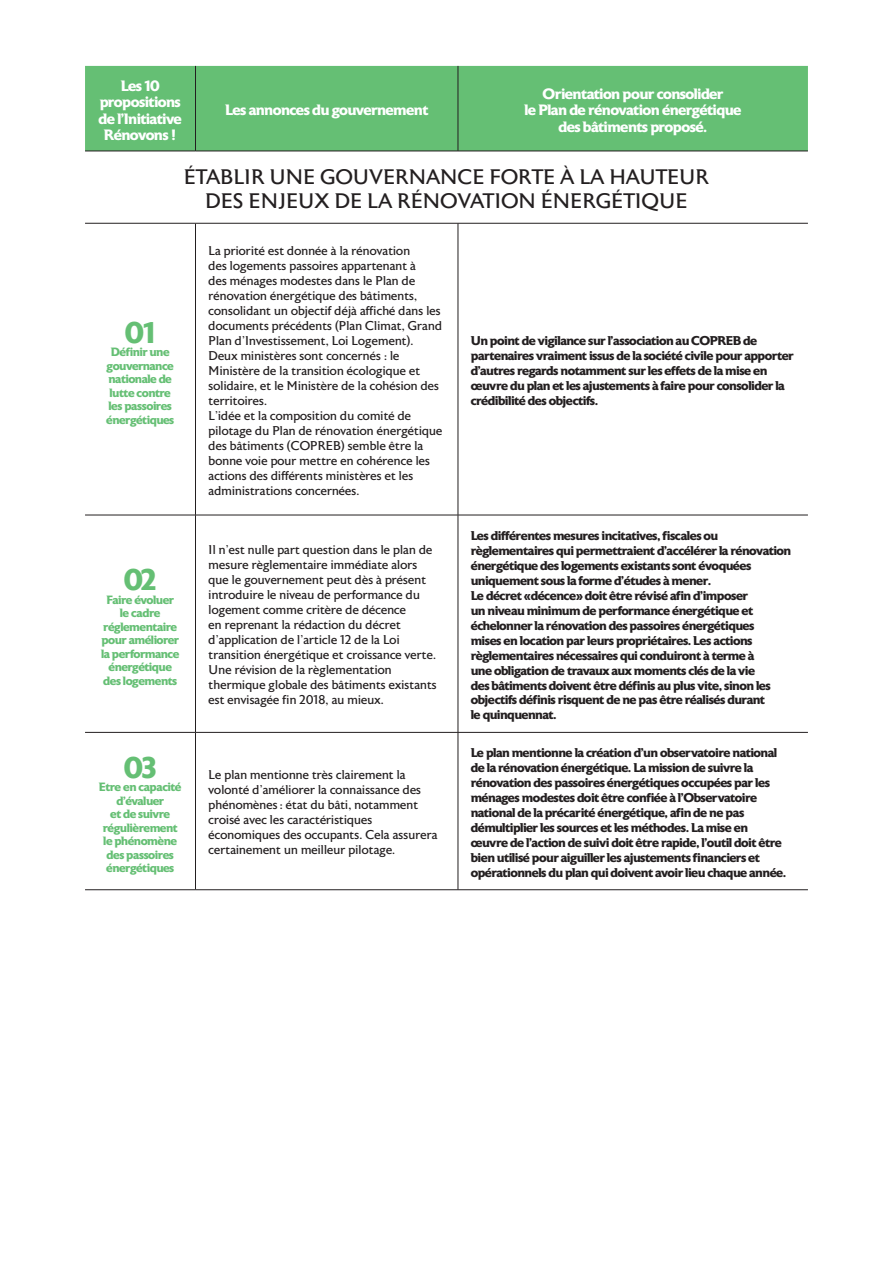
<style>
.page{position:relative;width:893px;height:1263px;background:#fff}
.page>*{position:absolute;margin:0;border:0;box-sizing:border-box;transform-origin:0 0}
.t1{font:700 30px "Astoria W00";color:#65bf74}
.t2{font:21px/24px "Astoria W00";letter-spacing:-.04em;color:#231f20;text-align:center}
.t3{font:700 15px/16.5px "Astoria W00";letter-spacing:-.04em;color:#fff;text-align:center}
.t4{font:700 12.75px/15px "Astoria W00";letter-spacing:-.04em;color:#231f20}
.t5{font:12.75px/15px "Astoria W00";letter-spacing:-.04em;color:#231f20}
.t6{font:700 12px/13.5px "Astoria W00";letter-spacing:-.04em;color:#65bf74;text-align:center}
</style>
<div class="page">
<div style="left:85px;top:66px;width:723px;height:85px;background:#65bf74"></div>
<hr style="left:195px;top:66px;width:1px;height:85px;background:#231f20">
<hr style="left:458px;top:66px;width:1px;height:85px;background:#231f20">
<hr style="left:85px;top:151px;width:110px;height:1px;background:#231f20">
<hr style="left:195px;top:151px;width:263px;height:1px;background:#231f20">
<hr style="left:458px;top:151px;width:350px;height:1px;background:#231f20">
<hr style="left:85px;top:223px;width:110px;height:1px;background:#231f20">
<hr style="left:195px;top:223px;width:263px;height:1px;background:#231f20">
<hr style="left:458px;top:223px;width:350px;height:1px;background:#231f20">
<hr style="left:195px;top:223px;width:1px;height:292px;background:#231f20">
<hr style="left:458px;top:223px;width:1px;height:292px;background:#231f20">
<hr style="left:85px;top:515px;width:110px;height:1px;background:#231f20">
<hr style="left:195px;top:515px;width:263px;height:1px;background:#231f20">
<hr style="left:458px;top:515px;width:350px;height:1px;background:#231f20">
<hr style="left:195px;top:515px;width:1px;height:217px;background:#231f20">
<hr style="left:458px;top:515px;width:1px;height:217px;background:#231f20">
<hr style="left:195px;top:732px;width:1px;height:157px;background:#231f20">
<hr style="left:458px;top:732px;width:1px;height:157px;background:#231f20">
<hr style="left:85px;top:889px;width:110px;height:1px;background:#231f20">
<hr style="left:195px;top:889px;width:263px;height:1px;background:#231f20">
<hr style="left:458px;top:889px;width:350px;height:1px;background:#231f20">
<hr style="left:85px;top:732px;width:110px;height:1px;background:#231f20">
<hr style="left:195px;top:732px;width:263px;height:1px;background:#231f20">
<hr style="left:458px;top:732px;width:350px;height:1px;background:#231f20">
<p class="t3" style="left:99px;top:77px;width:85px">Les 10 propositions de l’Initiative<br>Rénovons !</p>
<p class="t3" style="left:524px;top:85px;width:219px">Orientation pour consolider<br>le Plan de rénovation énergétique des bâtiments proposé.</p>
<h2 class="t2" style="left:183px;top:166px;width:528px">ÉTABLIR UNE GOUVERNANCE FORTE À LA HAUTEUR<br>DES ENJEUX DE LA RÉNOVATION ÉNERGÉTIQUE</h2>
<p class="t3" style="left:225px;top:102px;width:205px">Les annonces du gouvernement</p>
<h1 class="t1" style="left:125px;top:315px;width:32px">01</h1>
<p class="t6" style="left:106px;top:345px;width:70px">Définir une gouvernance nationale de lutte contre les passoires énergétiques</p>
<h1 class="t1" style="left:124px;top:562px;width:35px">02</h1>
<p class="t6" style="left:101px;top:593px;width:80px">Faire évoluer le cadre réglementaire pour améliorer la performance énergétique des logements</p>
<h1 class="t1" style="left:124px;top:750px;width:35px">03</h1>
<p class="t6" style="left:99px;top:780px;width:84px">Etre en capacité d’évaluer<br>et de suivre régulièrement le phénomène des passoires énergétiques</p>
<p class="t5" style="left:208px;top:243px;width:236px">La priorité est donnée à la rénovation<br>des logements passoires appartenant à<br>des ménages modestes dans le Plan de rénovation énergétique des bâtiments, consolidant un objectif déjà affiché dans les documents précédents (Plan Climat, Grand Plan d’Investissement, Loi Logement).<br>Deux ministères sont concernés : le Ministère de la transition écologique et solidaire, et le Ministère de la cohésion des territoires.<br>L’idée et la composition du comité de pilotage du Plan de rénovation énergétique des bâtiments (COPREB) semble être la bonne voie pour mettre en cohérence les actions des différents ministères et les administrations concernées.</p>
<p class="t5" style="left:208px;top:543px;width:230px">Il n’est nulle part question dans le plan de mesure règlementaire immédiate alors que le gouvernement peut dès à présent introduire le niveau de performance du logement comme critère de décence<br>en reprenant la rédaction du décret d’application de l’article 12 de la Loi transition énergétique et croissance verte.<br>Une révision de la règlementation thermique globale des bâtiments existants est envisagée fin 2018, au mieux.</p>
<p class="t5" style="left:208px;top:768px;width:231px">Le plan mentionne très clairement la volonté d’améliorer la connaissance des phénomènes : état du bâti, notamment croisé avec les caractéristiques économiques des occupants. Cela assurera certainement un meilleur pilotage.</p>
<p class="t4" style="left:471px;top:333px;width:325px">Un point de vigilance sur l’association au COPREB de partenaires vraiment issus de la société civile pour apporter d’autres regards notamment sur les effets de la mise en œuvre du plan et les ajustements à faire pour consolider la crédibilité des objectifs.</p>
<p class="t4" style="left:471px;top:528px;width:322px">Les différentes mesures incitatives, fiscales ou règlementaires qui permettraient d’accélérer la rénovation énergétique des logements existants sont évoquées uniquement sous la forme d’études à mener.<br>Le décret «décence» doit être révisé afin d’imposer<br>un niveau minimum de performance énergétique et échelonner la rénovation des passoires énergétiques<br>mises en location par leurs propriétaires. Les actions règlementaires nécessaires qui conduiront à terme à<br>une obligation de travaux aux moments clés de la vie<br>des bâtiments doivent être définis au plus vite, sinon les objectifs définis risquent de ne pas être réalisés durant<br>le quinquennat.</p>
<p class="t4" style="left:471px;top:745px;width:317px">Le plan mentionne la création d’un observatoire national de la rénovation énergétique. La mission de suivre la rénovation des passoires énergétiques occupées par les ménages modestes doit être confiée à l’Observatoire national de la précarité énergétique, afin de ne pas démultiplier les sources et les méthodes. La mise en œuvre de l’action de suivi doit être rapide, l’outil doit être bien utilisé pour aiguiller les ajustements financiers et opérationnels du plan qui doivent avoir lieu chaque année.</p>
</div>
